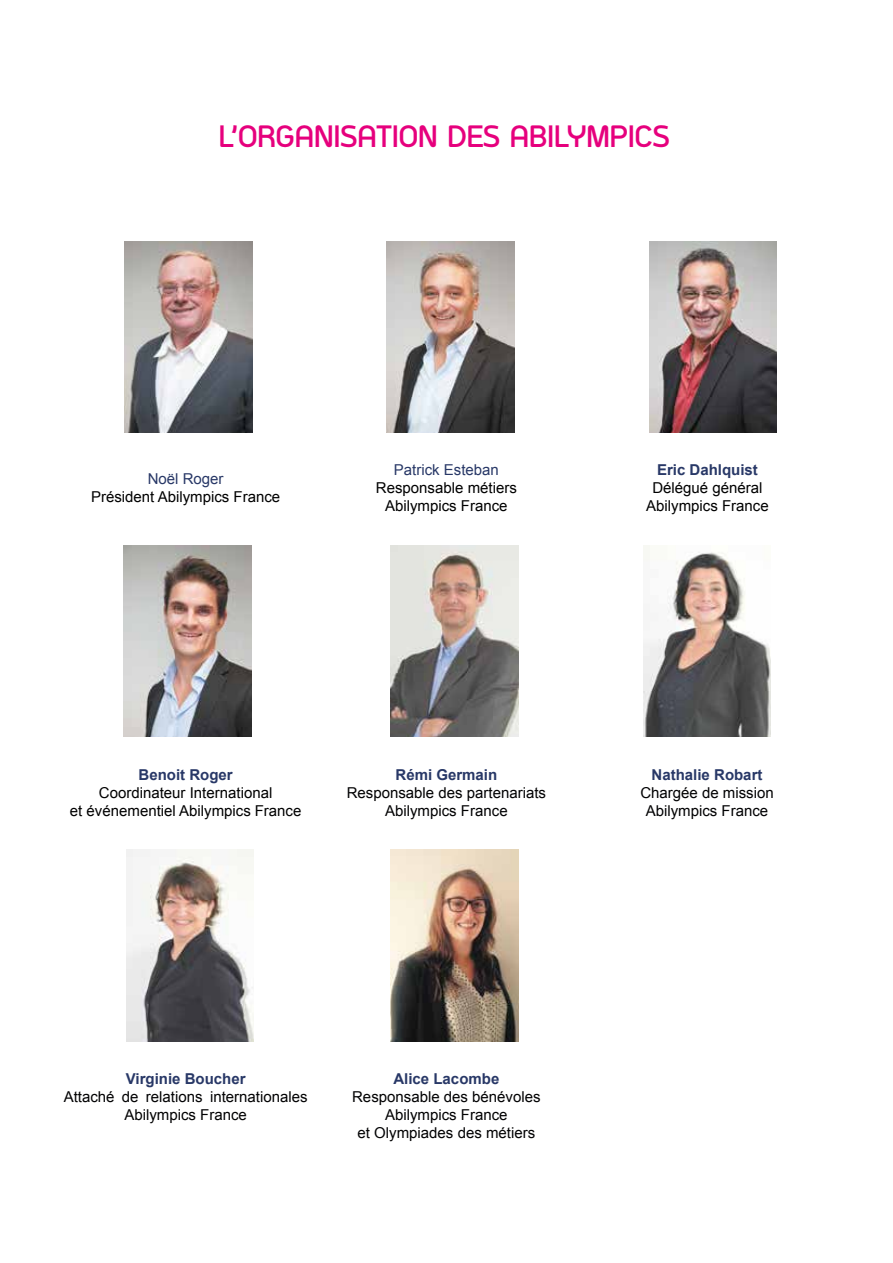
<style>
.page{position:relative;width:893px;height:1263px;background:#fff}
.page>*{position:absolute;margin:0;border:0;box-sizing:border-box;transform-origin:0 0}
.t1{font:700 30px "Arch";color:#e6007d}
.t2{font:15px/18px "Arial";color:#020203;text-align:center}
.t3{font:15px/18px "Arial";color:#000;text-align:center}
.t4{font:700 15px "Arial";color:#283867}
.t5{font:15px "Arial";color:#283867}
</style>
<div class="page">
<img style="left:125px;top:241px;width:127px;height:192px">
<img style="left:386px;top:241px;width:128px;height:192px">
<img style="left:649px;top:241px;width:128px;height:192px">
<img style="left:126px;top:850px;width:128px;height:191px">
<img style="left:391px;top:850px;width:127px;height:191px">
<img style="left:124px;top:545px;width:127px;height:192px">
<img style="left:643px;top:545px;width:128px;height:192px">
<img style="left:391px;top:545px;width:127px;height:192px">
<h1 class="t1" style="left:219px;top:118px;width:453px">L’ORGANISATION DES ABILYMPICS</h1>
<p class="t5" style="left:148px;top:469px;width:77px">Noël Roger</p>
<p class="t3" style="left:91px;top:488px;width:191px">Président Abilympics France</p>
<p class="t5" style="left:394px;top:460px;width:107px">Patrick Esteban</p>
<p class="t3" style="left:376px;top:479px;width:142px">Responsable métiers<br>Abilympics France</p>
<p class="t4" style="left:657px;top:460px;width:102px">Eric Dahlquist</p>
<p class="t3" style="left:646px;top:479px;width:124px">Délégué général<br>Abilympics France</p>
<p class="t4" style="left:139px;top:764px;width:96px">Benoit Roger</p>
<p class="t3" style="left:70px;top:783px;width:233px">Coordinateur International<br>et événementiel Abilympics France</p>
<p class="t4" style="left:396px;top:764px;width:103px">Rémi Germain</p>
<p class="t2" style="left:347px;top:783px;width:201px">Responsable des partenariats<br>Abilympics France</p>
<p class="t4" style="left:652px;top:764px;width:112px">Nathalie Robart</p>
<p class="t2" style="left:640px;top:783px;width:135px">Chargée de mission<br>Abilympics France</p>
<p class="t4" style="left:126px;top:1068px;width:121px">Virginie Boucher</p>
<p class="t2" style="left:64px;top:1088px;width:245px">Attaché de relations internationales<br>Abilympics France</p>
<p class="t4" style="left:393px;top:1068px;width:107px">Alice Lacombe</p>
<p class="t2" style="left:352px;top:1088px;width:190px">Responsable des bénévoles<br>Abilympics France<br>et Olympiades des métiers</p>
</div>
